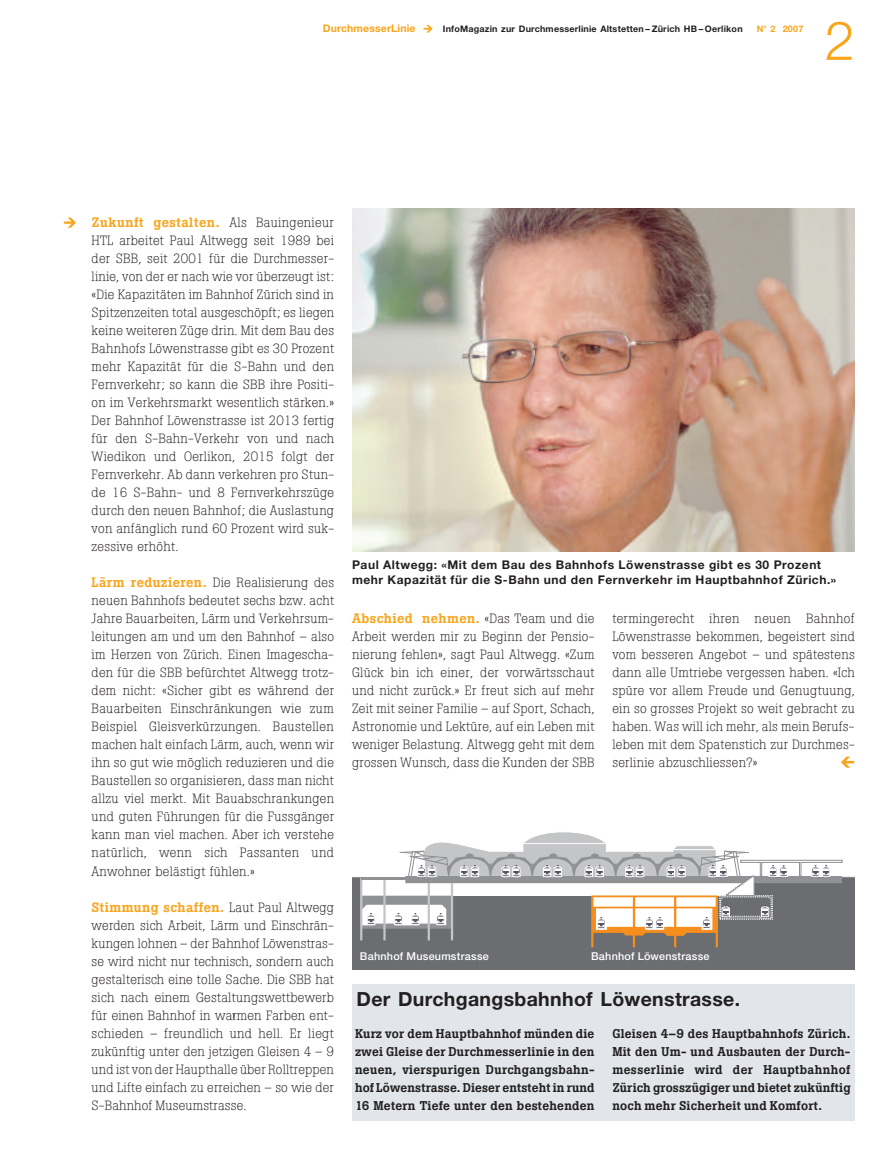
<style>
.page{position:relative;width:893px;height:1149px;background:#fff}
.page>*{position:absolute;margin:0;border:0;box-sizing:border-box;transform-origin:0 0}
.t1{font:300 54px "Helvetica Neue LT";color:#f9a51b}
.t2{font:700 19.5px "Helvetica Neue LT";letter-spacing:.015em;color:#231f20}
.t3{font:500 13.5px "Boton";letter-spacing:.03em;color:#f9a51b}
.t4{font:300 13.2px/18px "Botonsbb";letter-spacing:.015em;color:#231f20;text-align:justify}
.t5{font:13.2px "Mini Pics International";color:#f9a51b}
.t6{font:500 12.6px/18px "Boton";letter-spacing:.02em;color:#231f20;text-align:justify}
.t7{font:700 12px/14.4px "Helvetica Neue LT";letter-spacing:.045em;color:#231f20}
.t8{font:12px "Mini Pics International";color:#f9a51b}
.t9{font:500 10.8px "Helvetica Neue LT";color:#fff}
.t10{font:700 9px "Helvetica Neue LT";letter-spacing:.02em;color:#231f20}
.t11{font:700 9px "Helvetica Neue LT";color:#f9a51b}
.t12{font:700 4.5px "Helvetica Neue LT";color:#f9a51b}
.s1{font-size:10.5px;color:#f9a51b}
.s2{font-family:"Mini Pics International";font-weight:400;color:#f9a51b}
.s3{font-family:"Botonsbb";font-weight:300;font-size:13.2px;color:#231f20}
.s4{font-family:"Boton";font-weight:500;font-size:13.5px;color:#f9a51b}
</style>
<div class="page">
<div style="left:352px;top:983px;width:503px;height:137px;background:#e2e6ea"></div>
<div style="left:352px;top:877px;width:503px;height:92px;background:#6c6d70"></div>
<svg style="left:352px;top:832px;width:503px;height:115px"></svg>
<img style="left:352px;top:209px;width:503px;height:342px">
<p class="t10" style="left:323px;top:26px;width:421px"><span class="s1">DurchmesserLinie</span> <span class="s2">E</span> InfoMagazin zur Durchmesserlinie Altstetten – Zürich HB – Oerlikon</p>
<p class="t11" style="left:757px;top:26px;width:8px">N</p>
<p class="t12" style="left:763px;top:25px;width:4px">o</p>
<p class="t11" style="left:771px;top:26px;width:34px">2 2007</p>
<h1 class="t1" style="left:825px;top:21px;width:32px">2</h1>
<p class="t8" style="left:64px;top:216px;width:14px">E</p>
<p class="t3" style="left:92px;top:217px;width:244px">Zukunft gestalten. <span class="s3">Als Bauingenieur</span></p>
<p class="t4" style="left:92px;top:231px;width:244px">HTL arbeitet Paul Altwegg seit 1989 bei der SBB, seit 2001 für die Durchmesser&shy;linie, von der er nach wie vor überzeugt ist: «Die Kapazitäten im Bahnhof Zürich sind in Spitzenzeiten total ausgeschöpft; es liegen keine weiteren Züge drin. Mit dem Bau des Bahnhofs Löwenstrasse gibt es 30 Prozent mehr Kapazität für die S-Bahn und den Fernverkehr; so kann die SBB ihre Positi&shy;on im Verkehrsmarkt wesentlich stärken.» Der Bahnhof Löwenstrasse ist 2013 fertig für den S-Bahn-Verkehr von und nach Wiedikon und Oerlikon, 2015 folgt der Fernverkehr. Ab dann verkehren pro Stun&shy;de 16 S-Bahn- und 8 Fernverkehrszüge durch den neuen Bahnhof; die Auslastung von anfänglich rund 60 Prozent wird suk&shy;zessive erhöht.</p>
<p class="t4" style="left:92px;top:573px;width:244px"><span class="s4">Lärm reduzieren.</span> Die Realisierung des neuen Bahnhofs bedeutet sechs bzw. acht Jahre Bauarbeiten, Lärm und Verkehrsum&shy;leitungen am und um den Bahnhof – also im Herzen von Zürich. Einen Imagescha&shy;den für die SBB befürchtet Altwegg trotz&shy;dem nicht: «Sicher gibt es während der Bauarbeiten Einschränkungen wie zum Beispiel Gleisverkürzungen. Baustellen machen halt einfach Lärm, auch, wenn wir ihn so gut wie möglich reduzieren und die Baustellen so organisieren, dass man nicht allzu viel merkt. Mit Bauabschrankungen und guten Führungen für die Fussgänger kann man viel machen. Aber ich verstehe natürlich, wenn sich Passanten und Anwohner belästigt fühlen.»</p>
<p class="t3" style="left:92px;top:901px;width:244px">Stimmung schaffen. <span class="s3">Laut Paul Altwegg</span></p>
<p class="t4" style="left:92px;top:915px;width:244px">werden sich Arbeit, Lärm und Einschrän&shy;kungen lohnen – der Bahnhof Löwenstras&shy;se wird nicht nur technisch, sondern auch gestalterisch eine tolle Sache. Die SBB hat sich nach einem Gestaltungswettbewerb für einen Bahnhof in warmen Farben ent&shy;schieden – freundlich und hell. Er liegt zukünftig unter den jetzigen Gleisen 4 – 9 und ist von der Haupthalle über Rolltreppen und Lifte einfach zu erreichen – so wie der S-Bahnhof Museumstrasse.</p>
<p class="t4" style="left:235px;top:1025px;width:4px;rotate:-180deg">‹</p>
<p class="t7" style="left:352px;top:558px;width:486px">Paul Altwegg: «Mit dem Bau des Bahnhofs Löwenstrasse gibt es 30 Prozent mehr Kapazität für die S-Bahn und den Fernverkehr im Hauptbahnhof Zürich.»</p>
<p class="t3" style="left:352px;top:613px;width:244px">Abschied nehmen. <span class="s3">«Das Team und die</span></p>
<p class="t4" style="left:352px;top:627px;width:244px">Arbeit werden mir zu Beginn der Pensio&shy;nierung fehlen», sagt Paul Altwegg. «Zum Glück bin ich einer, der vorwärtsschaut und nicht zurück.» Er freut sich auf mehr Zeit mit seiner Familie – auf Sport, Schach, Astronomie und Lektüre, auf ein Leben mit weniger Belastung. Altwegg geht mit dem grossen Wunsch, dass die Kunden der SBB</p>
<p class="t4" style="left:612px;top:609px;width:244px">termingerecht ihren neuen Bahnhof Löwenstrasse bekommen, begeistert sind vom besseren Angebot – und spätestens dann alle Umtriebe vergessen haben. «Ich spüre vor allem Freude und Genugtuung, ein so grosses Projekt so weit gebracht zu haben. Was will ich mehr, als mein Berufs&shy;leben mit dem Spatenstich zur Durchmes&shy;serlinie abzuschliessen?»</p>
<p class="t5" style="left:841px;top:754px;width:15px">D</p>
<p class="t9" style="left:360px;top:952px;width:130px">Bahnhof Museumstrasse</p>
<p class="t9" style="left:591px;top:952px;width:120px">Bahnhof Löwenstrasse</p>
<h2 class="t2" style="left:357px;top:991px;width:385px">Der Durchgangsbahnhof Löwenstrasse.</h2>
<p class="t6" style="left:355px;top:1025px;width:241px">Kurz vor dem Hauptbahnhof münden die zwei Gleise der Durchmesserlinie in den neuen, vierspurigen Durchgangsbahn&shy;hof Löwenstrasse. Dieser entsteht in rund 16 Metern Tiefe unter den bestehenden</p>
<p class="t6" style="left:612px;top:1025px;width:240px">Gleisen 4–9 des Hauptbahnhofs Zürich.<br>Mit den Um- und Ausbauten der Durch&shy;messerlinie wird der Hauptbahnhof Zürich grosszügiger und bietet zukünftig noch mehr Sicherheit und Komfort.</p>
</div>
